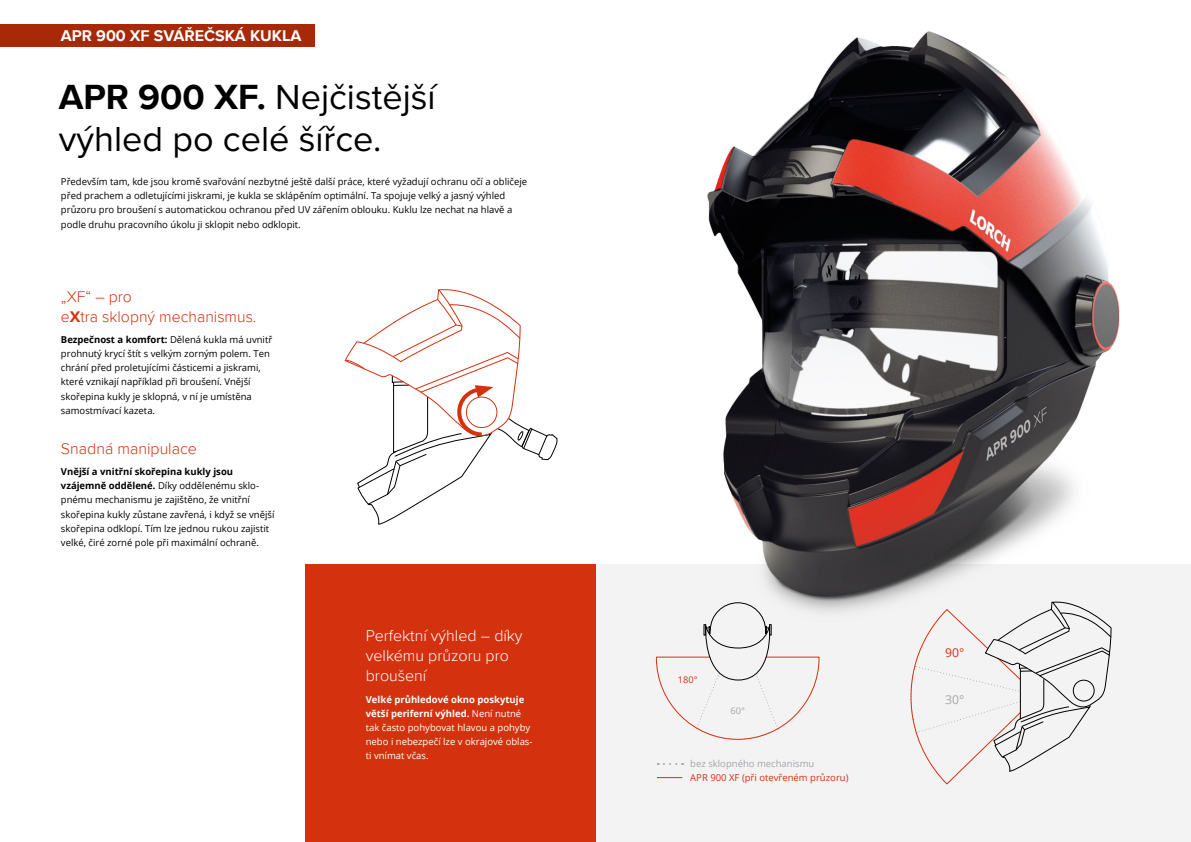
<style>
.page{position:relative;width:1191px;height:842px;background:#fff}
.page>*{position:absolute;margin:0;border:0;box-sizing:border-box;transform-origin:0 0}
.t1{font:36px/42px "Proxima Nova";color:#000}
.t2{font:300 16px/20px "Proxima Nova";color:#fff}
.t3{font:700 16px "Proxima Nova";color:#fff}
.t4{font:300 16px "Proxima Nova";color:#d4310f}
.t5{font:300 15.8px/19.8px "Proxima Nova";color:#d4310f}
.t6{font:12.2px "Open Sans";color:#d4310f}
.t7{font:12.2px "Open Sans";color:#a6a6aa}
.t8{font:9.5px/14.2px "Open Sans";color:#000}
.t9{font:9.5px/14.2px "Open Sans";color:#fff}
.t10{font:9.5px "Open Sans";color:#d4310f}
.t11{font:9.5px "Open Sans";color:#a6a6aa}
.t12{font:9.2px "Open Sans";color:#d4310f}
.t13{font:9.2px "Open Sans";color:#a6a6aa}
.s1{font-weight:700}
.s2{font-size:16px}
</style>
<div class="page">
<div style="left:595px;top:564px;width:596px;height:278px;background:#f3f3f4"></div>
<div style="left:305px;top:564px;width:290px;height:278px;background:#d4310f"></div>
<svg style="left:658px;top:763px;width:25px;height:2px"></svg>
<svg style="left:657px;top:777px;width:25px;height:1px"></svg>
<svg style="left:655px;top:642px;width:165px;height:98px"></svg>
<svg style="left:910px;top:642px;width:201px;height:143px"></svg>
<div style="left:1072px;top:680px;width:22px;height:21px;border:1px solid #000;border-radius:50%"></div>
<svg style="left:344px;top:289px;width:214px;height:236px"></svg>
<div style="left:0;top:24px;width:315px;height:23px;background:#a72907"></div>
<img style="left:595px;top:31px;width:525px;height:611px">
<h2 class="t3" style="left:61px;top:23px;width:242px">APR 900 XF SVÁŘEČSKÁ KUKLA</h2>
<h1 class="t1" style="left:59px;top:75px;width:378px"><span class="s1">APR 900 XF.</span> Nejčistější výhled po celé šířce.</h1>
<p class="t8" style="left:61px;top:174px;width:468px">Především tam, kde jsou kromě svařování nezbytné ještě další práce, které vyžadují ochranu očí a obličeje před prachem a odletujícími jiskrami, je kukla se sklápěním optimální. Ta spojuje velký a jasný výhled průzoru pro broušení s automatickou ochranou před UV zářením oblouku. Kuklu lze nechat na hlavě a podle druhu pracovního úkolu ji sklopit nebo odklopit.</p>
<h3 class="t5" style="left:61px;top:286px;width:197px"><span class="s2">„</span>XF<span class="s2">“</span> – pro<br>e<span class="s1">X</span>tra sklopný mechanismus.</h3>
<p class="t8" style="left:61px;top:332px;width:213px"><span class="s1">Bezpečnost a komfort:</span> Dělená kukla má uvnitř prohnutý krycí štít s velkým zorným polem. Ten chrání před proletujícími částicemi a jiskrami, které vznikají například při broušení. Vnější skořepina kukly je sklopná, v ní je umístěna samostmívací kazeta.</p>
<h2 class="t4" style="left:61px;top:436px;width:138px">Snadná manipulace</h2>
<p class="t8" style="left:61px;top:464px;width:215px"><span class="s1">Vnější a vnitřní skořepina kukly jsou vzájemně oddělené.</span> Díky oddělenému sklo&shy;pnému mechanismu je zajištěno, že vnitřní skořepina kukly zůstane zavřená, i když se vnější skořepina odklopí. Tím lze jednou rukou zajistit velké, čiré zorné pole při maximální ochraně.</p>
<h2 class="t2" style="left:366px;top:625px;width:158px">Perfektní výhled – díky velkému průzoru pro broušení</h2>
<p class="t9" style="left:366px;top:692px;width:168px"><span class="s1">Velké průhledové okno poskytuje větší periferní výhled.</span> Není nutné tak často pohybovat hlavou a pohyby nebo i nebezpečí lze v okrajové oblas&shy;ti vnímat včas.</p>
<p class="t12" style="left:678px;top:673px;width:21px">180°</p>
<p class="t13" style="left:730px;top:704px;width:16px">60°</p>
<p class="t11" style="left:690px;top:757px;width:125px">bez sklopného mechanismu</p>
<p class="t10" style="left:690px;top:771px;width:160px">APR 900 XF (při otevřeném průzoru)</p>
<p class="t6" style="left:945px;top:645px;width:21px">90°</p>
<p class="t7" style="left:945px;top:691px;width:21px">30°</p>
</div>
